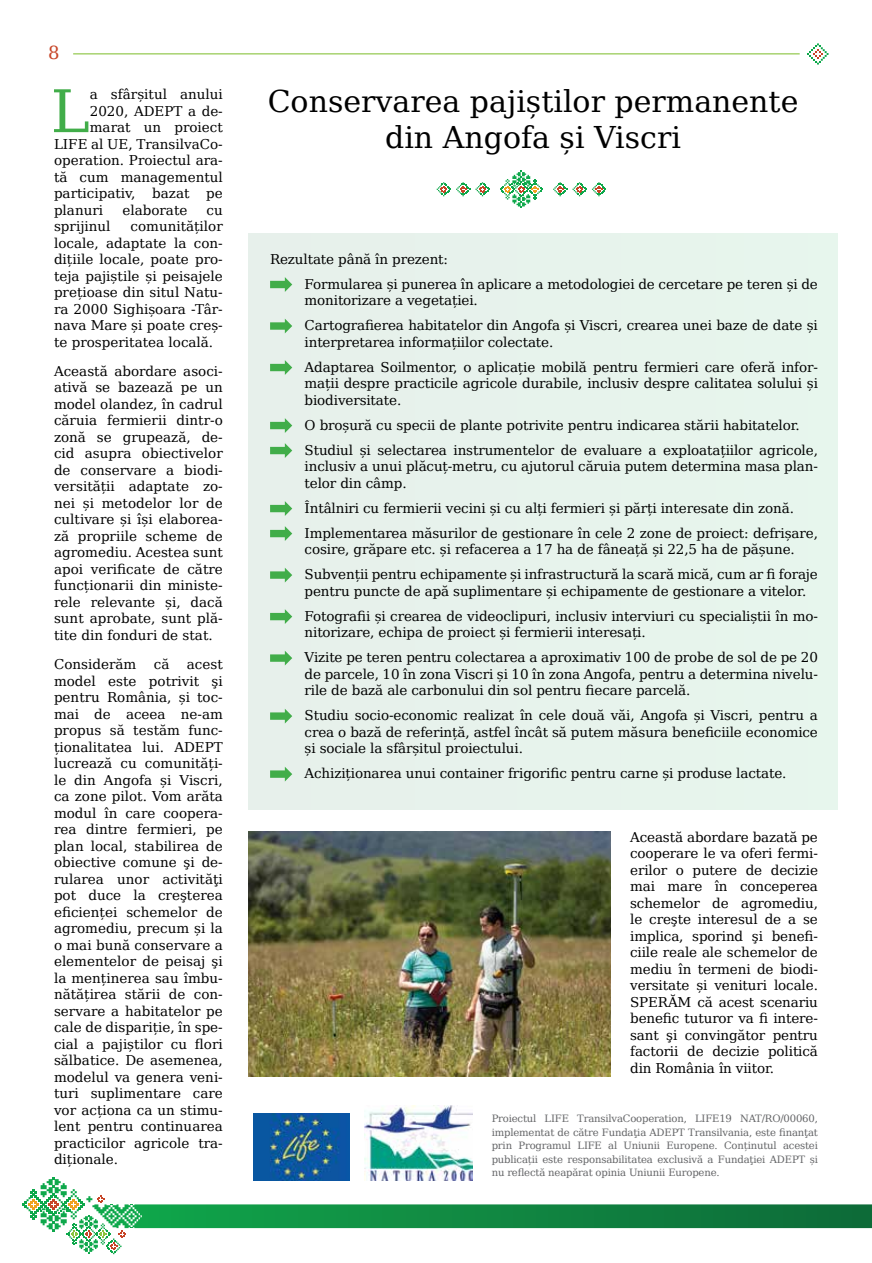
<style>
.page{position:relative;width:872px;height:1263px;background:#fff}
.page>*{position:absolute;margin:0;border:0;box-sizing:border-box;transform-origin:0 0}
.t1{font:58.8px "DejaVu Serif";color:#41ad49}
.t2{font:30px "DejaVu Serif";color:#000}
.t3{font:18px "DejaVu Serif";color:#c74527}
.t4{font:13.5px/16.5px "DejaVu Serif";letter-spacing:-.01em;color:#000}
.t5{font:10.05px/13.5px "DejaVu Serif";letter-spacing:-.015em;color:#636466;text-align:justify}
</style>
<div class="page">
<svg style="left:23px;top:1177px;width:849px;height:77px"></svg>
<svg style="left:807px;top:43px;width:21px;height:22px"></svg>
<hr style="left:73px;top:53px;width:726px;height:1px;background:#8ac440">
<div style="left:248px;top:233px;width:590px;height:576px;background:#e7f3ec"></div>
<svg style="left:270px;top:277px;width:22px;height:15px"></svg>
<svg style="left:270px;top:319px;width:22px;height:14px"></svg>
<svg style="left:270px;top:360px;width:22px;height:15px"></svg>
<svg style="left:270px;top:418px;width:22px;height:15px"></svg>
<svg style="left:270px;top:443px;width:22px;height:15px"></svg>
<svg style="left:270px;top:501px;width:22px;height:15px"></svg>
<svg style="left:270px;top:526px;width:22px;height:15px"></svg>
<svg style="left:270px;top:568px;width:22px;height:14px"></svg>
<svg style="left:270px;top:609px;width:22px;height:15px"></svg>
<svg style="left:270px;top:651px;width:22px;height:14px"></svg>
<svg style="left:270px;top:709px;width:22px;height:14px"></svg>
<svg style="left:270px;top:767px;width:22px;height:14px"></svg>
<img style="left:248px;top:831px;width:362px;height:246px">
<img style="left:253px;top:1113px;width:97px;height:67px">
<img style="left:364px;top:1106px;width:108px;height:74px">
<svg style="left:500px;top:171px;width:42px;height:37px"></svg>
<svg style="left:553px;top:182px;width:33px;height:14px"></svg>
<svg style="left:592px;top:182px;width:14px;height:14px"></svg>
<svg style="left:437px;top:182px;width:52px;height:14px"></svg>
<h3 class="t3" style="left:48px;top:39px;width:13px">8</h3>
<p class="t4" style="left:90px;top:86px;width:135px">a sfârșitul anului</p>
<p class="t4" style="left:90px;top:102px;width:135px">2020, ADEPT a de-</p>
<p class="t4" style="left:90px;top:119px;width:135px">marat un proiect</p>
<p class="t4" style="left:54px;top:135px;width:170px">LIFE al UE, TransilvaCo-</p>
<p class="t4" style="left:54px;top:152px;width:170px">operation. Proiectul ara-</p>
<p class="t4" style="left:54px;top:168px;width:170px">tă cum managementul</p>
<p class="t4" style="left:54px;top:185px;width:170px">participativ, bazat pe</p>
<p class="t4" style="left:54px;top:201px;width:51px">planuri</p>
<p class="t4" style="left:122px;top:201px;width:67px">elaborate</p>
<p class="t4" style="left:207px;top:201px;width:18px">cu</p>
<p class="t4" style="left:54px;top:218px;width:58px">sprijinul</p>
<h1 class="t1" style="left:51px;top:67px;width:41px">L</h1>
<p class="t4" style="left:54px;top:218px;width:170px;text-align:justify;text-indent:76px">comunităților locale, adaptate la con&shy;dițiile locale, poate pro&shy;teja pajiștile și peisajele prețioase din situl Natu&shy;ra 2000 Sighișoara -Târ&shy;nava Mare și poate creș&shy;te prosperitatea locală.</p>
<p class="t4" style="left:54px;top:362px;width:170px;text-align:justify">Această abordare asoci&shy;ativă se bazează pe un model olandez, în cadrul căruia fermierii dintr-o zonă se grupează, de&shy;cid asupra obiectivelor de conservare a biodi&shy;versității adaptate zo&shy;nei și metodelor lor de cultivare și își elaborea&shy;ză propriile scheme de agromediu. Acestea sunt apoi verificate de către funcționarii din ministe&shy;rele relevante și, dacă sunt aprobate, sunt plă&shy;tite din fonduri de stat.</p>
<p class="t4" style="left:54px;top:656px;width:84px">Considerăm</p>
<p class="t4" style="left:154px;top:656px;width:17px">că</p>
<p class="t4" style="left:54px;top:656px;width:170px;text-align:justify;text-indent:133px">acest model este potrivit şi pentru România, și toc&shy;mai de aceea ne-am propus să testăm func&shy;ționalitatea lui. ADEPT lucrează cu comunități&shy;le din Angofa și Viscri, ca zone pilot. Vom arăta modul în care coopera&shy;rea dintre fermieri, pe plan local, stabilirea de obiective comune şi de&shy;rularea unor activităţi pot duce la creşterea eficienței schemelor de agromediu, precum și la o mai bună conservare a elementelor de peisaj şi la menținerea sau îmbu&shy;nătățirea stării de con&shy;servare a habitatelor pe cale de dispariție, în spe&shy;cial a pajiștilor cu flori sălbatice. De asemenea, modelul va genera veni&shy;turi suplimentare care vor acționa ca un stimu&shy;lent pentru continuarea practicilor agricole tra&shy;diționale.</p>
<h2 class="t2" style="left:268px;top:78px;width:532px">Conservarea pajiștilor permanente</h2>
<h2 class="t2" style="left:385px;top:114px;width:297px">din Angofa și Viscri</h2>
<p class="t4" style="left:304px;top:246px;width:515px;line-height:25.2px;text-indent:-35px">Rezultate până în prezent:<br>Formularea și punerea în aplicare a metodologiei de cercetare pe teren și de</p>
<p class="t4" style="left:304px;top:288px;width:515px;line-height:25px">monitorizare a vegetației.<br>Cartografierea habitatelor din Angofa și Viscri, crearea unei baze de date și</p>
<p class="t4" style="left:304px;top:329px;width:515px;line-height:25px">interpretarea informațiilor colectate.<br>Adaptarea Soilmentor, o aplicație mobilă pentru fermieri care oferă infor-</p>
<p class="t4" style="left:304px;top:375px;width:515px">mații despre practicile agricole durabile, inclusiv despre calitatea solului și biodiversitate.</p>
<p class="t4" style="left:304px;top:412px;width:515px;line-height:25px">O broșură cu specii de plante potrivite pentru indicarea stării habitatelor.<br>Studiul și selectarea instrumentelor de evaluare a exploatațiilor agricole,</p>
<p class="t4" style="left:304px;top:458px;width:515px">inclusiv a unui plăcuț-metru, cu ajutorul căruia putem determina masa plan&shy;telor din câmp.</p>
<p class="t4" style="left:304px;top:495px;width:515px;line-height:25px">Întâlniri cu fermierii vecini și cu alți fermieri și părți interesate din zonă.<br>Implementarea măsurilor de gestionare în cele 2 zone de proiect: defrișare,</p>
<p class="t4" style="left:304px;top:537px;width:515px;line-height:25px">cosire, grăpare etc. și refacerea a 17 ha de fâneață și 22,5 ha de pășune.<br>Subvenții pentru echipamente și infrastructură la scară mică, cum ar fi foraje</p>
<p class="t4" style="left:304px;top:578px;width:515px;line-height:25px">pentru puncte de apă suplimentare și echipamente de gestionare a vitelor.<br>Fotografii și crearea de videoclipuri, inclusiv interviuri cu specialiștii în mo-</p>
<p class="t4" style="left:304px;top:620px;width:515px;line-height:25px">nitorizare, echipa de proiect și fermierii interesați.<br>Vizite pe teren pentru colectarea a aproximativ 100 de probe de sol de pe 20</p>
<p class="t4" style="left:304px;top:665px;width:515px">de parcele, 10 în zona Viscri și 10 în zona Angofa, pentru a determina nivelu&shy;rile de bază ale carbonului din sol pentru fiecare parcelă.</p>
<p class="t4" style="left:304px;top:707px;width:515px;text-align:justify">Studiu socio-economic realizat în cele două văi, Angofa și Viscri, pentru a crea o bază de referință, astfel încât să putem măsura beneficiile economice și sociale la sfârșitul proiectului.</p>
<p class="t4" style="left:304px;top:765px;width:483px">Achiziționarea unui container frigorific pentru carne și produse lactate.</p>
<p class="t4" style="left:630px;top:828px;width:189px;text-align:justify">Această abordare bazată pe cooperare le va oferi fermi&shy;erilor o putere de decizie mai mare în conceperea schemelor de agromediu, le creşte interesul de a se implica, sporind şi benefi&shy;ciile reale ale schemelor de mediu în termeni de biodi&shy;versitate și venituri locale.<br>SPERĂM că acest scenariu benefic tuturor va fi intere&shy;sant şi convingător pentru factorii de decizie politică din România în viitor.</p>
<p class="t5" style="left:492px;top:1111px;width:328px">Proiectul LIFE TransilvaCooperation, LIFE19 NAT/RO/00060, implementat de către Fundaţia ADEPT Transilvania, este finanţat prin Programul LIFE al Uniunii Europene. Conținutul acestei publicații este responsabilitatea exclusivă a Fundaţiei ADEPT și nu reflectă neapărat opinia Uniunii Europene.</p>
</div>
